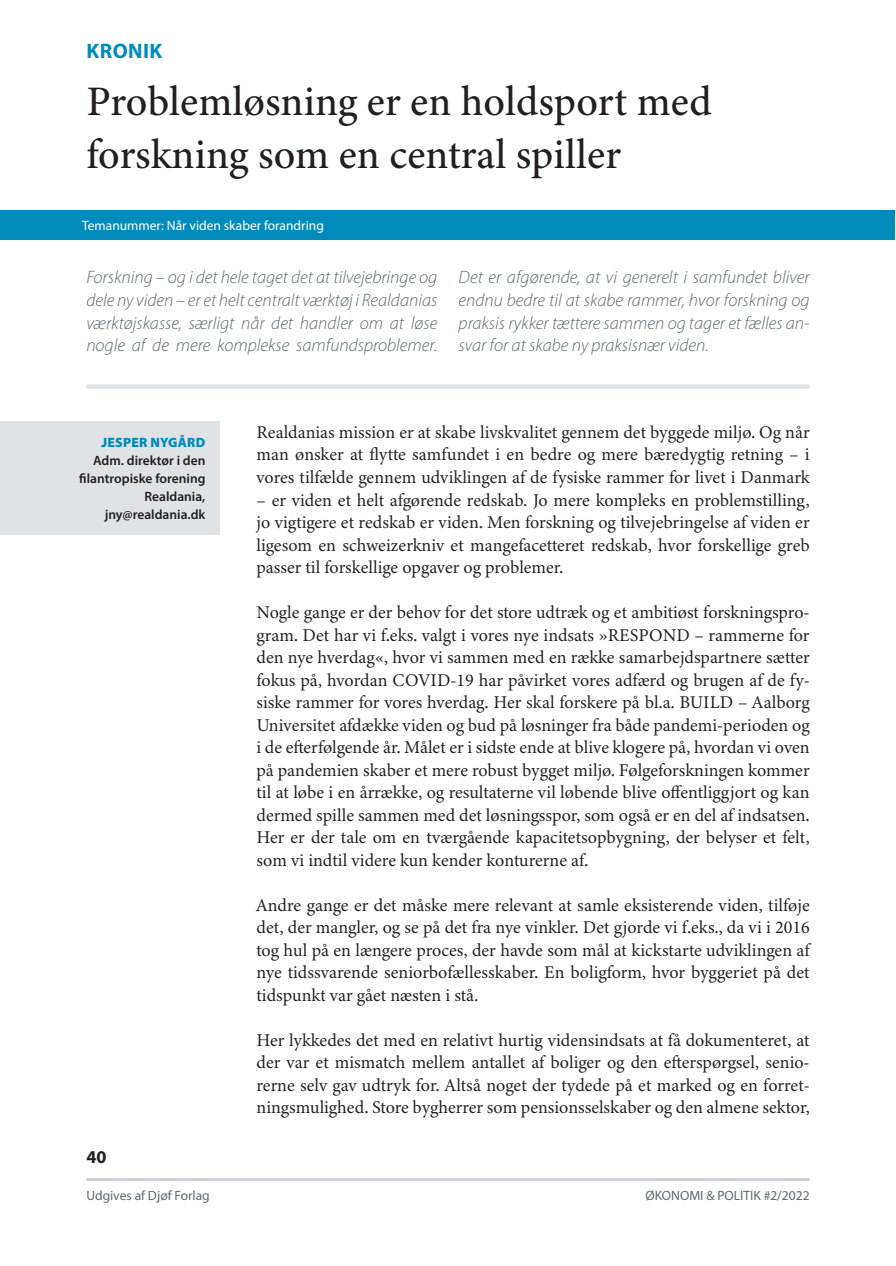
<style>
.page{position:relative;width:896px;height:1266px;background:#fff}
.page>*{position:absolute;margin:0;border:0;box-sizing:border-box;transform-origin:0 0}
.t1{font:500 42px/52.5px "Minion 3";color:#231f20}
.t2{font:700 21px "Myriad Pro";letter-spacing:.02em;color:#008bbd}
.t3{font:18px/22.5px "Minion 3";color:#231f20;text-align:justify}
.t4{font:italic 300 18px/22.5px "Myriad Pro";color:#5e696f;text-align:justify}
.t5{font:700 18px "Myriad Pro";color:#231f20}
.t6{font:600 13.5px/18px "Myriad Pro";color:#231f20;text-align:right}
.t7{font:13.5px "Myriad Pro";color:#5e696f}
.t8{font:13.5px "Myriad Pro";color:#fff}
.t9{font:900 13.5px "Myriad Pro";letter-spacing:.02em;color:#008bbd}
</style>
<div class="page">
<div style="left:0;top:210px;width:894px;height:29px;background:#008bbd"></div>
<hr style="left:86px;top:1178px;width:723px;height:3px;background:#c9cfd4">
<div style="left:86px;top:384px;width:723px;height:5px;background:#dfe3e6"></div>
<div style="left:0;top:421px;width:219px;height:113px;background:#dfe3e6"></div>
<p class="t2" style="left:86px;top:37px;width:77px">KRONIK</p>
<h1 class="t1" style="left:86px;top:75px;width:627px">Problemløsning er en holdsport med forskning som en central spiller</h1>
<p class="t8" style="left:82px;top:217px;width:243px">Temanummer: Når viden skaber forandring</p>
<p class="t4" style="left:86px;top:266px;width:352px">Forskning – og i det hele taget det at tilvejebringe og dele ny viden – er et helt centralt værktøj i Realdanias værktøjskasse, særligt når det handler om at løse nogle af de mere komplekse samfundsproblemer.</p>
<p class="t4" style="left:458px;top:266px;width:352px">Det er afgørende, at vi generelt i samfundet bliver endnu bedre til at skabe rammer, hvor forskning og praksis rykker tættere sammen og tager et fælles an&shy;svar for at skabe ny praksisnær viden.</p>
<p class="t9" style="left:101px;top:433px;width:105px">JESPER NYGÅRD</p>
<p class="t6" style="left:79px;top:450px;width:128px">Adm. direktør i den filantropiske forening<br>Realdania, jny@realdania.dk</p>
<p class="t3" style="left:256px;top:421px;width:554px">Realdanias mission er at skabe livskvalitet gennem det byggede miljø. Og når man ønsker at flytte samfundet i en bedre og mere bæredygtig retning – i vores tilfælde gennem udviklingen af de fysiske rammer for livet i Danmark</p>
<p class="t3" style="left:256px;top:488px;width:554px">– er viden et helt afgørende redskab. Jo mere kompleks en problemstilling, jo vigtigere et redskab er viden. Men forskning og tilvejebringelse af viden er ligesom en schweizerkniv et mangefacetteret redskab, hvor forskellige greb passer til forskellige opgaver og problemer.</p>
<p class="t3" style="left:256px;top:601px;width:554px">Nogle gange er der behov for det store udtræk og et ambitiøst forskningspro&shy;gram. Det har vi f.eks. valgt i vores nye indsats »RESPOND – rammerne for den nye hverdag«, hvor vi sammen med en række samarbejdspartnere sætter fokus på, hvordan COVID-19 har påvirket vores adfærd og brugen af de fy&shy;siske rammer for vores hverdag. Her skal forskere på bl.a. BUILD – Aalborg Universitet afdække viden og bud på løsninger fra både pandemi-perioden og i de efterfølgende år. Målet er i sidste ende at blive klogere på, hvordan vi oven på pandemien skaber et mere robust bygget miljø. Følgeforskningen kommer til at løbe i en årrække, og resultaterne vil løbende blive offentliggjort og kan dermed spille sammen med det løsningsspor, som også er en del af indsatsen.<br>Her er der tale om en tværgående kapacitetsopbygning, der belyser et felt, som vi indtil videre kun kender konturerne af.</p>
<p class="t3" style="left:256px;top:893px;width:554px">Andre gange er det måske mere relevant at samle eksisterende viden, tilføje det, der mangler, og se på det fra nye vinkler. Det gjorde vi f.eks., da vi i 2016 tog hul på en længere proces, der havde som mål at kickstarte udviklingen af nye tidssvarende seniorbofællesskaber. En boligform, hvor byggeriet på det tidspunkt var gået næsten i stå.</p>
<p class="t3" style="left:256px;top:1028px;width:554px">Her lykkedes det med en relativt hurtig vidensindsats at få dokumenteret, at der var et mismatch mellem antallet af boliger og den efterspørgsel, senio&shy;rerne selv gav udtryk for. Altså noget der tydede på et marked og en forret&shy;ningsmulighed. Store bygherrer som pensionsselskaber og den almene sektor,</p>
<p class="t5" style="left:86px;top:1144px;width:21px">40</p>
<p class="t7" style="left:86px;top:1187px;width:125px">Udgives af Djøf Forlag</p>
<p class="t7" style="left:645px;top:1187px;width:166px">ØKONOMI &amp; POLITIK #2/2022</p>
</div>
